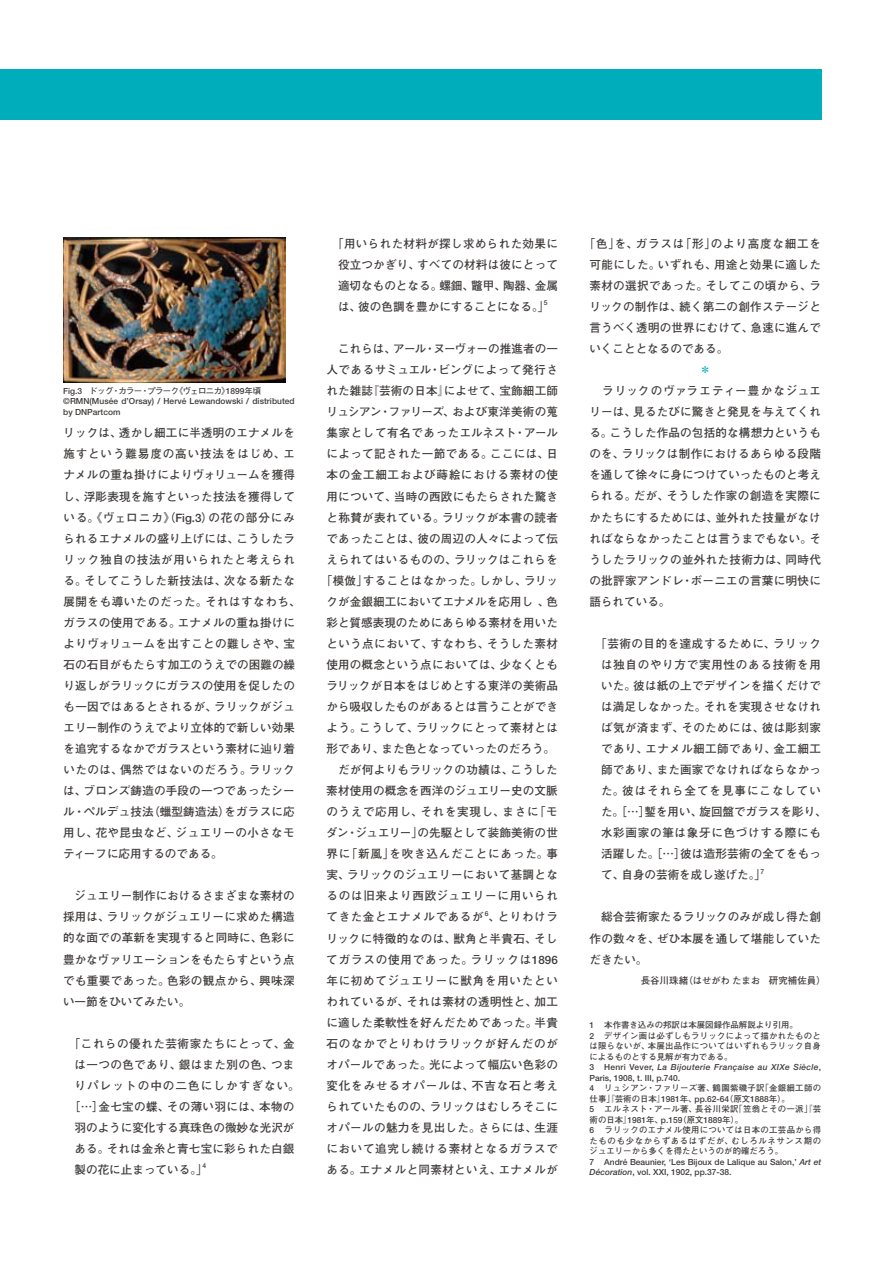
<style>
.page{position:relative;width:893px;height:1263px;background:#fff}
.page>*{position:absolute;margin:0;border:0;box-sizing:border-box;transform-origin:0 0}
.t1{font:11.55px/21px "Futo Go B101 Pro Bold 90 msp RKSJ H";letter-spacing:.015em;color:#3f3b3a;text-align:justify}
.t2{font:11.55px "Futo Go B101 Pro Bold 90 msp RKSJ H";letter-spacing:.045em;color:#3f3b3a}
.t3{font:11.55px "Futo Go B101 Pro Bold 90 msp RKSJ H";letter-spacing:.09em;color:#3f3b3a}
.t4{font:11.55px "Futo Go B101 Pro Bold 90 msp RKSJ H";color:#00aebb}
.t5{font:9.45px "Futo Go B101 Pro Bold 90 msp RKSJ H";color:#3f3b3a}
.t6{font:8.4px/10.5px "Futo Go B101 Pro Bold 90 msp RKSJ H";letter-spacing:.03em;color:#3f3b3a}
.t7{font:500 8.4px/10.5px "Helvetica Neue LT Std";color:#3f3b3a}
.t8{font:8.4px "Futo Go B101 Pro Bold 90 msp RKSJ H";letter-spacing:-.075em;color:#3f3b3a}
.t9{font:500 6.75px "Helvetica Neue LT Std";color:#3f3b3a}
.s1{font-family:"Helvetica Neue LT Std";font-weight:500}
.s2{font-style:italic}
</style>
<div class="page">
<img style="left:63px;top:238px;width:223px;height:145px">
<div style="left:0;top:69px;width:821px;height:51px;background:#00aebb"></div>
<p class="t8" style="left:63px;top:388px;width:199px"><span class="s1">Fig.3</span>　ドッグ・カラー・プラーク《ヴェロニカ》<span class="s1">1899</span>年頃</p>
<p class="t7" style="left:63px;top:397px;width:233px">©RMN(Musée d’Orsay) / Hervé Lewandowski / distributed by DNPartcom</p>
<p class="t1" style="left:63px;top:424px;width:239px;text-align:left">リックは、透かし細工に半透明のエナメルを施すという難易度の高い技法をはじめ、エナメルの重ね掛けによりヴォリュームを獲得し、浮彫表現を施すといった技法を獲得している。《ヴェロニカ》（<span class="s1">Fig.3</span>）の花の部分にみられるエナメルの盛り上げには、こうしたラリック独自の技法が用いられたと考えられる。そしてこうした新技法は、次なる新たな展開をも導いたのだった。それはすなわち、ガラスの使用である。エナメルの重ね掛けによりヴォリュームを出すことの難しさや、宝石の石目がもたらす加工のうえでの困難の繰り返しがラリックにガラスの使用を促したのも一因ではあるとされるが、ラリックがジュエリー制作のうえでより立体的で新しい効果を追究するなかでガラスという素材に辿り着いたのは、偶然ではないのだろう。ラリックは、ブロンズ鋳造の手段の一つであったシール・ペルデュ技法（蠟型鋳造法）をガラスに応用し、花や昆虫など、ジュエリーの小さなモティーフに応用するのである。</p>
<p class="t1" style="left:63px;top:887px;width:233px">　ジュエリー制作におけるさまざまな素材の採用は、ラリックがジュエリーに求めた構造的な面での革新を実現すると同時に、色彩に豊かなヴァリエーションをもたらすという点でも重要であった。色彩の観点から、興味深い一節をひいてみたい。</p>
<p class="t2" style="left:69px;top:1039px;width:227px">「これらの優れた芸術家たちにとって、金</p>
<p class="t1" style="left:75px;top:1055px;width:221px">は一つの色であり、銀はまた別の色、つま</p>
<p class="t3" style="left:75px;top:1081px;width:227px">りパレットの中の二色にしかすぎない。</p>
<p class="t1" style="left:69px;top:1098px;width:227px">［…］金七宝の蝶、その薄い羽には、本物の</p>
<p class="t1" style="left:75px;top:1119px;width:221px">羽のように変化する真珠色の微妙な光沢が</p>
<p class="t1" style="left:75px;top:1140px;width:222px">ある。それは金糸と青七宝に彩られた白銀</p>
<p class="t1" style="left:75px;top:1161px;width:135px">製の花に止まっている。」</p>
<p class="t9" style="left:202px;top:1163px;width:5px">4</p>
<p class="t1" style="left:332px;top:235px;width:227px;text-align:center">「用いられた材料が探し求められた効果に役立つかぎり、すべての材料は彼にとって適切なものとなる。螺鈿、鼈甲、陶器、金属は、彼の色調を豊かにすることになる。」</p>
<p class="t9" style="left:544px;top:301px;width:5px">5</p>
<p class="t1" style="left:321px;top:340px;width:239px;text-align:center">　これらは、アール・ヌーヴォーの推進者の一人であるサミュエル・ビングによって発行された雑誌『芸術の日本』によせて、宝飾細工師リュシアン・ファリーズ、および東洋美術の蒐集家として有名であったエルネスト・アールによって記された一節である。ここには、日本の金工細工および蒔絵における素材の使用について、当時の西欧にもたらされた驚きと称賛が表れている。ラリックが本書の読者であったことは、彼の周辺の人々によって伝えられてはいるものの、ラリックはこれらを「模倣」することはなかった。しかし、ラリックが金銀細工においてエナメルを応用し、色彩と質感表現のためにあらゆる素材を用いたという点において、すなわち、そうした素材使用の概念という点においては、少なくともラリックが日本をはじめとする東洋の美術品から吸収したものがあるとは言うことができよう。こうして、ラリックにとって素材とは形であり、また色となっていったのだろう。　だが何よりもラリックの功績は、こうした素材使用の概念を西洋のジュエリー史の文脈のうえで応用し、それを実現し、まさに「モダン・ジュエリー」の先駆として装飾美術の世界に「新風」を吹き込んだことにあった。事実、ラリックのジュエリーにおいて基調となるのは旧来より西欧ジュエリーに用いられてきた金とエナメルであるが、とりわけラ</p>
<p class="t9" style="left:485px;top:911px;width:5px">6</p>
<p class="t1" style="left:326px;top:929px;width:233px">リックに特徴的なのは、獣角と半貴石、そしてガラスの使用であった。ラリックは<span class="s1">1896</span>年に初めてジュエリーに獣角を用いたといわれているが、それは素材の透明性と、加工に適した柔軟性を好んだためであった。半貴石のなかでとりわけラリックが好んだのがオパールであった。光によって幅広い色彩の変化をみせるオパールは、不吉な石と考えられていたものの、ラリックはむしろそこにオパールの魅力を見出した。さらには、生涯において追究し続ける素材となるガラスである。エナメルと同素材といえ、エナメルが</p>
<p class="t1" style="left:589px;top:235px;width:233px;text-indent:-6px">「色」を、ガラスは「形」のより高度な細工を可能にした。いずれも、用途と効果に適した素材の選択であった。そしてこの頃から、ラリックの制作は、続く第二の創作ステージと言うべく透明の世界にむけて、急速に進んでいくこととなるのである。</p>
<p class="t4" style="left:699px;top:366px;width:13px">＊</p>
<p class="t1" style="left:589px;top:382px;width:233px">　ラリックのヴァラエティー豊かなジュエリーは、見るたびに驚きと発見を与えてくれる。こうした作品の包括的な構想力というものを、ラリックは制作におけるあらゆる段階を通して徐々に身につけていったものと考えられる。だが、そうした作家の創造を実際にかたちにするためには、並外れた技量がなければならなかったことは言うまでもない。そうしたラリックの並外れた技術力は、同時代の批評家アンドレ・ボーニエの言葉に明快に語られている。</p>
<p class="t1" style="left:601px;top:635px;width:227px;text-align:left;text-indent:-6px">「芸術の目的を達成するために、ラリックは独自のやり方で実用性のある技術を用いた。彼は紙の上でデザインを描くだけでは満足しなかった。それを実現させなければ気が済まず、そのためには、彼は彫刻家であり、エナメル細工師であり、金工細工師であり、また画家でなければならなかった。彼はそれら全てを見事にこなしていた。［…］鏨を用い、旋回盤でガラスを彫り、水彩画家の筆は象牙に色づけする際にも活躍した。［…］彼は造形芸術の全てをもって、自身の芸術を成し遂げた。」</p>
<p class="t9" style="left:760px;top:869px;width:5px">7</p>
<p class="t1" style="left:589px;top:908px;width:233px">　総合芸術家たるラリックのみが成し得た創作の数々を、ぜひ本展を通して堪能していただきたい。</p>
<p class="t5" style="left:641px;top:977px;width:186px">長谷川珠緒（はせがわたまお　研究補佐員）</p>
<p class="t6" style="left:589px;top:1021px;width:233px"><span class="s1">1</span> 本作書き込みの邦訳は本展図録作品解説より引用。<br><span class="s1">2</span> デザイン画は必ずしもラリックによって描かれたものとは限らないが、本展出品作についてはいずれもラリック自身によるものとする見解が有力である。</p>
<p class="t7" style="left:589px;top:1062px;width:233px;line-height:10.9px">3 Henri Vever, <span class="s2">La Bijouterie Française au XIXe Siècle</span>,<br>Paris, 1908, t. III, p.740.</p>
<p class="t6" style="left:589px;top:1084px;width:233px"><span class="s1">4</span> リュシアン・ファリーズ著、鶴園紫磯子訳「金銀細工師の仕事」『芸術の日本』<span class="s1">1981</span>年、<span class="s1">pp.62-64</span>（原文<span class="s1">1888</span>年）。<br><span class="s1">5</span> エルネスト・アール著、長谷川栄訳「笠翁とその一派」『芸術の日本』<span class="s1">1981</span>年、<span class="s1">p.159</span>（原文<span class="s1">1889</span>年）。<br><span class="s1">6</span> ラリックのエナメル使用については日本の工芸品から得たものも少なからずあるはずだが、むしろルネサンス期のジュエリーから多くを得たというのが的確だろう。</p>
<p class="t7" style="left:589px;top:1157px;width:233px">7 André Beaunier, ‘Les Bijoux de Lalique au Salon,’ <span class="s2">Art et<br>Décoration</span>, vol. XXI, 1902, pp.37-38.</p>
</div>
